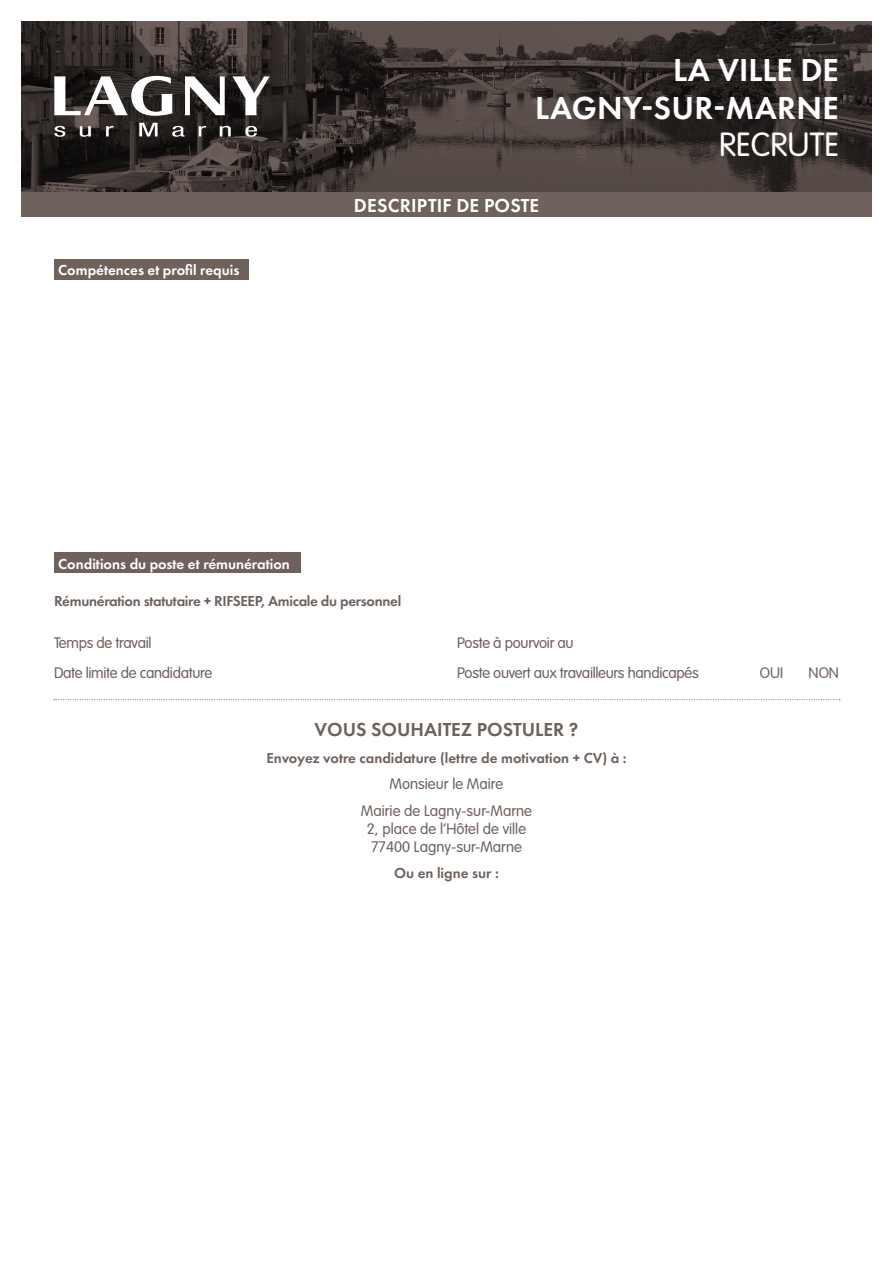
<style>
.page{position:relative;width:893px;height:1263px;background:#fff}
.page>*{position:absolute;margin:0;border:0;box-sizing:border-box;transform-origin:0 0}
.t1{font:600 33px/37.5px "Futura PT";letter-spacing:.01em;color:#fff;text-align:right}
.t2{font:300 33px "VAG Rounded Std";color:#fff}
.t3{font:600 19.5px "Futura PT";color:#6f615c}
.t4{font:600 19.5px "Futura PT";letter-spacing:.01em;color:#fff}
.t5{font:300 15px "VAG Rounded Std";letter-spacing:-.02em;color:#6f615c}
.t6{font:300 15px/26.5px "VAG Rounded Std";color:#6f615c;text-align:center}
.t7{font:600 15px "Futura PT";color:#6f615c}
.t8{font:600 15px "Futura PT";color:#fff}
.t9{font:600 15px "Futura PT";letter-spacing:-.02em;color:#6f615c}
</style>
<div class="page">
<div style="left:54px;top:259px;width:194px;height:20px;background:#6f615c"></div>
<div style="left:54px;top:553px;width:247px;height:20px;background:#6f615c"></div>
<svg style="left:54px;top:699px;width:786px;height:1px"></svg>
<div style="left:21px;top:191px;width:851px;height:26px;background:#6f615c"></div>
<img style="left:21px;top:21px;width:851px;height:170px">
<svg style="left:54px;top:126px;width:11px;height:11px"></svg>
<svg style="left:80px;top:126px;width:11px;height:11px"></svg>
<svg style="left:106px;top:126px;width:8px;height:10px"></svg>
<svg style="left:139px;top:123px;width:19px;height:13px"></svg>
<svg style="left:172px;top:126px;width:13px;height:11px"></svg>
<svg style="left:199px;top:126px;width:7px;height:10px"></svg>
<svg style="left:220px;top:126px;width:11px;height:10px"></svg>
<svg style="left:245px;top:126px;width:12px;height:11px"></svg>
<svg style="left:54px;top:76px;width:119px;height:40px"></svg>
<svg style="left:185px;top:76px;width:40px;height:39px"></svg>
<svg style="left:232px;top:76px;width:38px;height:39px"></svg>
<h1 class="t1" style="left:535px;top:51px;width:305px">LA VILLE DE<br>LAGNY-SUR-MARNE</h1>
<h1 class="t2" style="left:719px;top:126px;width:121px">RECRUTE</h1>
<p class="t8" style="left:58px;top:261px;width:183px">Compétences et profil requis</p>
<h2 class="t4" style="left:354px;top:193px;width:187px">DESCRIPTIF DE POSTE</h2>
<p class="t8" style="left:58px;top:554px;width:233px">Conditions du poste et rémunération</p>
<p class="t9" style="left:54px;top:591px;width:349px">Rémunération statutaire + RIFSEEP, Amicale du personnel</p>
<p class="t5" style="left:54px;top:634px;width:99px">Temps de travail</p>
<p class="t5" style="left:457px;top:634px;width:118px">Poste à pourvoir au</p>
<p class="t5" style="left:54px;top:664px;width:160px">Date limite de candidature</p>
<p class="t5" style="left:457px;top:664px;width:243px">Poste ouvert aux travailleurs handicapés</p>
<p class="t5" style="left:760px;top:664px;width:25px">OUI</p>
<p class="t5" style="left:809px;top:664px;width:32px">NON</p>
<h2 class="t3" style="left:315px;top:717px;width:265px">VOUS SOUHAITEZ POSTULER ?</h2>
<p class="t7" style="left:266px;top:748px;width:362px">Envoyez votre candidature (lettre de motivation + CV) à :</p>
<p class="t6" style="left:361px;top:771px;width:173px">Monsieur le Maire<br>Mairie de Lagny-sur-Marne</p>
<p class="t6" style="left:367px;top:820px;width:161px;line-height:18px;text-align:left">2, place de l’Hôtel de ville<br>77400 Lagny-sur-Marne</p>
<p class="t7" style="left:394px;top:864px;width:106px">Ou en ligne sur :</p>
</div>
